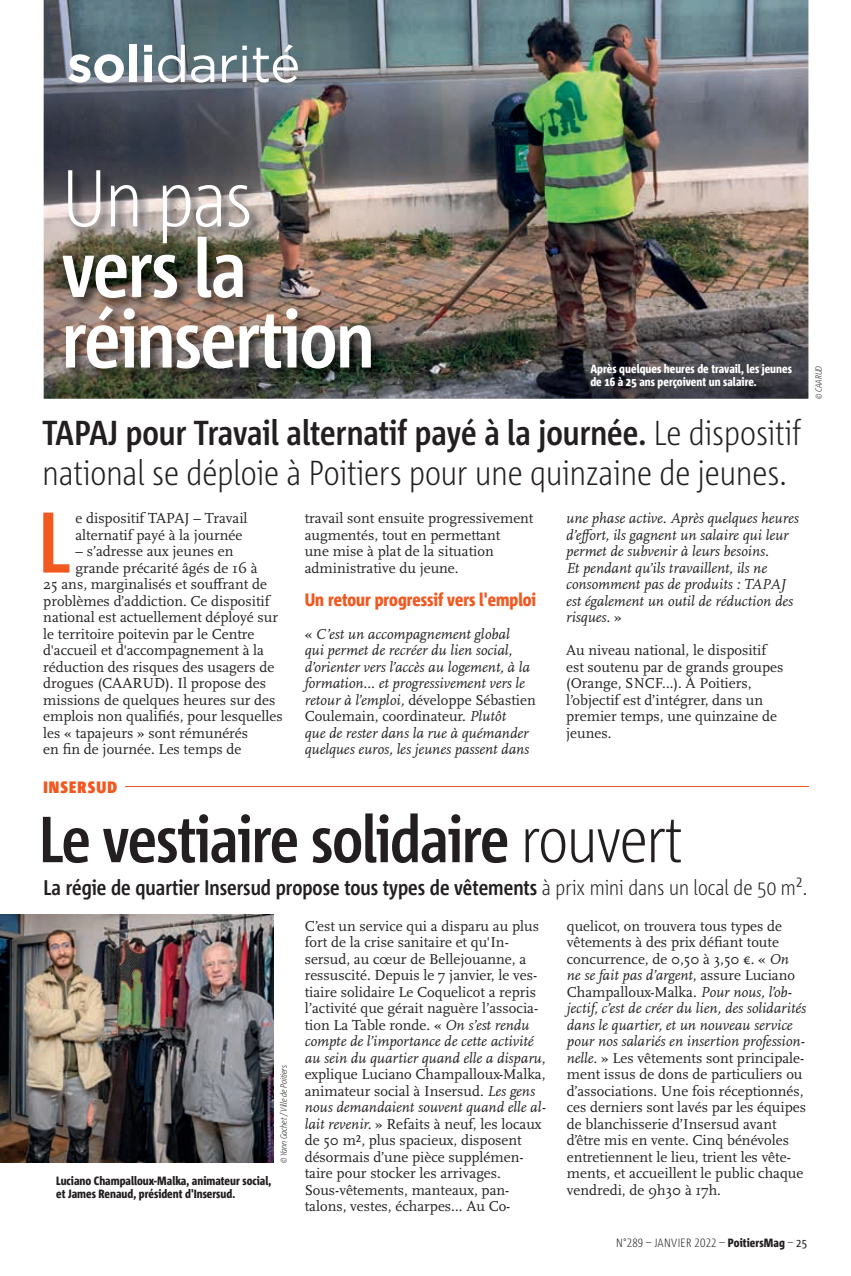
<style>
.page{position:relative;width:851px;height:1276px;background:#fff}
.page>*{position:absolute;margin:0;border:0;box-sizing:border-box;transform-origin:0 0}
.t1{font:700 85.95px "Corpid C1 Cd";color:#f15921}
.t2{font:700 80.4px/70.5px "Corpid C1 Cd";letter-spacing:-.02em;color:#fff}
.t3{font:300 80.4px "Corpid C1 Cd";color:#fff}
.t4{font:700 64.95px "Corpid C1 Cd";letter-spacing:-.02em;color:#231f20}
.t5{font:51px "Gotham";letter-spacing:-.01em;color:#fff}
.t6{font:300 34.65px/39.6px "Corpid C1 Cd";color:#231f20}
.t7{font:700 21.3px "Corpid C1 Cd";color:#231f20}
.t8{font:800 18px "Corpid C1 Cd";color:#f15921}
.t9{font:900 16.5px "Corpid C1 Cd";letter-spacing:.07em;color:#f15921}
.t10{font:15px/16.5px "Scala OT";color:#231f20}
.t11{font:italic 15px/16.5px "Scala OT";color:#231f20}
.t12{font:800 12px/13.5px "Corpid C1 Cd";color:#231f20}
.t13{font:800 12px/13.5px "Corpid C1 Cd";color:#fff}
.t14{font:300 12px "Corpid C1 Cd";letter-spacing:.01em;color:#231f20}
.t15{font:italic 300 9px "Corpid C1 Cd";letter-spacing:-.02em;color:#231f20}
.s1{font-weight:700}
.s2{font-style:normal}
.s3{font-weight:300}
.s4{font-style:italic}
.s5{font-weight:800}
.s6{font-weight:400}
</style>
<div class="page">
<img style="left:44px;top:0;width:764px;height:399px">
<hr style="left:125px;top:786px;width:683px;height:1px;background:#f15921">
<img style="left:0;top:914px;width:273px;height:248px">
<img style="left:61px;top:168px;width:324px;height:214px">
<h3 class="t5" style="left:67px;top:31px;width:235px"><span class="s1">soli</span>darité</h3>
<h2 class="t3" style="left:62px;top:148px;width:192px">Un pas</h2>
<h2 class="t2" style="left:62px;top:231px;width:314px">vers la réinsertion</h2>
<p class="t13" style="left:590px;top:361px;width:203px">Après quelques heures de travail, les jeunes de 16 à 25 ans perçoivent un salaire.</p>
<h3 class="t6" style="left:43px;top:412px;width:760px"><span class="s1">TAPAJ pour Travail alternatif payé à la journée.</span> Le dispositif national se déploie à Poitiers pour une quinzaine de jeunes.</h3>
<h1 class="t1" style="left:38px;top:488px;width:34px">L</h1>
<p class="t10" style="left:75px;top:510px;width:174px">e dispositif TAPAJ – Travail alternatif payé à la journée</p>
<p class="t10" style="left:75px;top:543px;width:159px">– s’adresse aux jeunes en</p>
<p class="t10" style="left:75px;top:560px;width:184px">grande précarité âgés de 16 à</p>
<p class="t10" style="left:43px;top:576px;width:225px">25 ans, marginalisés et souffrant de</p>
<p class="t10" style="left:43px;top:593px;width:228px">problèmes d’addiction. Ce dispositif</p>
<p class="t10" style="left:43px;top:609px;width:236px">national est actuellement déployé sur</p>
<p class="t10" style="left:43px;top:626px;width:213px">le territoire poitevin par le Centre</p>
<p class="t10" style="left:43px;top:642px;width:222px">d'accueil et d'accompagnement à la</p>
<p class="t10" style="left:43px;top:659px;width:232px">réduction des risques des usagers de</p>
<p class="t10" style="left:43px;top:675px;width:224px">drogues (CAARUD). Il propose des</p>
<p class="t10" style="left:43px;top:692px;width:234px">missions de quelques heures sur des</p>
<p class="t10" style="left:43px;top:708px;width:241px">emplois non qualifiés, pour lesquelles</p>
<p class="t10" style="left:43px;top:725px;width:206px">les « tapajeurs » sont rémunérés</p>
<p class="t10" style="left:43px;top:741px;width:200px">en fin de journée. Les temps de</p>
<p class="t10" style="left:305px;top:510px;width:230px">travail sont ensuite progressivement augmentés, tout en permettant<br>une mise à plat de la situation administrative du jeune.</p>
<p class="t8" style="left:305px;top:588px;width:233px">Un retour progressif vers l'emploi</p>
<p class="t11" style="left:305px;top:626px;width:232px"><span class="s2">«</span> C’est un accompagnement global<br>qui permet de recréer du lien social, d’orienter vers l’accès au logement, à la formation… et progressivement vers le retour à l’emploi, <span class="s2">développe Sébastien Coulemain, coordinateur.</span> Plutôt<br>que de rester dans la rue à quémander quelques euros, les jeunes passent dans</p>
<p class="t11" style="left:566px;top:510px;width:234px">une phase active. Après quelques heures d’effort, ils gagnent un salaire qui leur permet de subvenir à leurs besoins.<br>Et pendant qu’ils travaillent, ils ne consomment pas de produits : TAPAJ est également un outil de réduction des risques. <span class="s2">»</span></p>
<p class="t10" style="left:566px;top:642px;width:219px">Au niveau national, le dispositif est soutenu par de grands groupes (Orange, SNCF…). À Poitiers, l’objectif est d’intégrer, dans un premier temps, une quinzaine de jeunes.</p>
<p class="t15" style="left:812px;top:399px;width:34px;rotate:-90deg">© CAARUD</p>
<p class="t9" style="left:43px;top:777px;width:75px">INSERSUD</p>
<h3 class="t4" style="left:39px;top:798px;width:645px">Le vestiaire solidaire <span class="s3">rouvert</span></h3>
<h3 class="t7" style="left:44px;top:874px;width:765px">La régie de quartier Insersud propose tous types de vêtements <span class="s3">à prix mini dans un local de 50 m².</span></h3>
<p class="t12" style="left:56px;top:1173px;width:217px">Luciano Champalloux-Malka, animateur social, et James Renaud, président d'Insersud.</p>
<p class="t15" style="left:278px;top:1162px;width:99px;rotate:-90deg">© Yann Gachet /Ville de Poitiers</p>
<p class="t10" style="left:305px;top:918px;width:242px">C’est un service qui a disparu au plus fort de la crise sanitaire et qu'In&shy;sersud, au cœur de Bellejouanne, a ressuscité. Depuis le 7 janvier, le ves&shy;tiaire solidaire Le Coquelicot a repris l’activité que gérait naguère l’associa&shy;tion La Table ronde. « <span class="s4">On s’est rendu compte de l’importance de cette activité au sein du quartier quand elle a disparu</span>, explique Luciano Champalloux-Malka, animateur social à Insersud. <span class="s4">Les gens nous demandaient souvent quand elle al&shy;lait revenir.</span> » Refaits à neuf, les locaux de 50 m², plus spacieux, disposent désormais d’une pièce supplémen&shy;taire pour stocker les arrivages.<br>Sous-vêtements, manteaux, pan&shy;talons, vestes, écharpes… Au Co-</p>
<p class="t10" style="left:566px;top:918px;width:241px">quelicot, on trouvera tous types de vêtements à des prix défiant toute concurrence, de 0,50 à 3,50 €. « <span class="s4">On ne se fait pas d’argent</span>, assure Luciano Champalloux-Malka. <span class="s4">Pour nous, l’ob&shy;jectif, c’est de créer du lien, des solidarités dans le quartier, et un nouveau service pour nos salariés en insertion profession&shy;nelle.</span> » Les vêtements sont principale&shy;ment issus de dons de particuliers ou d’associations. Une fois réceptionnés, ces derniers sont lavés par les équipes de blanchisserie d’Insersud avant d’être mis en vente. Cinq bénévoles entretiennent le lieu, trient les vête&shy;ments, et accueillent le public chaque vendredi, de 9h30 à 17h.</p>
<p class="t14" style="left:616px;top:1235px;width:192px">N°289 – JANVIER 2022 – <span class="s5">PoitiersMag</span> – <span class="s6">25</span></p>
</div>
